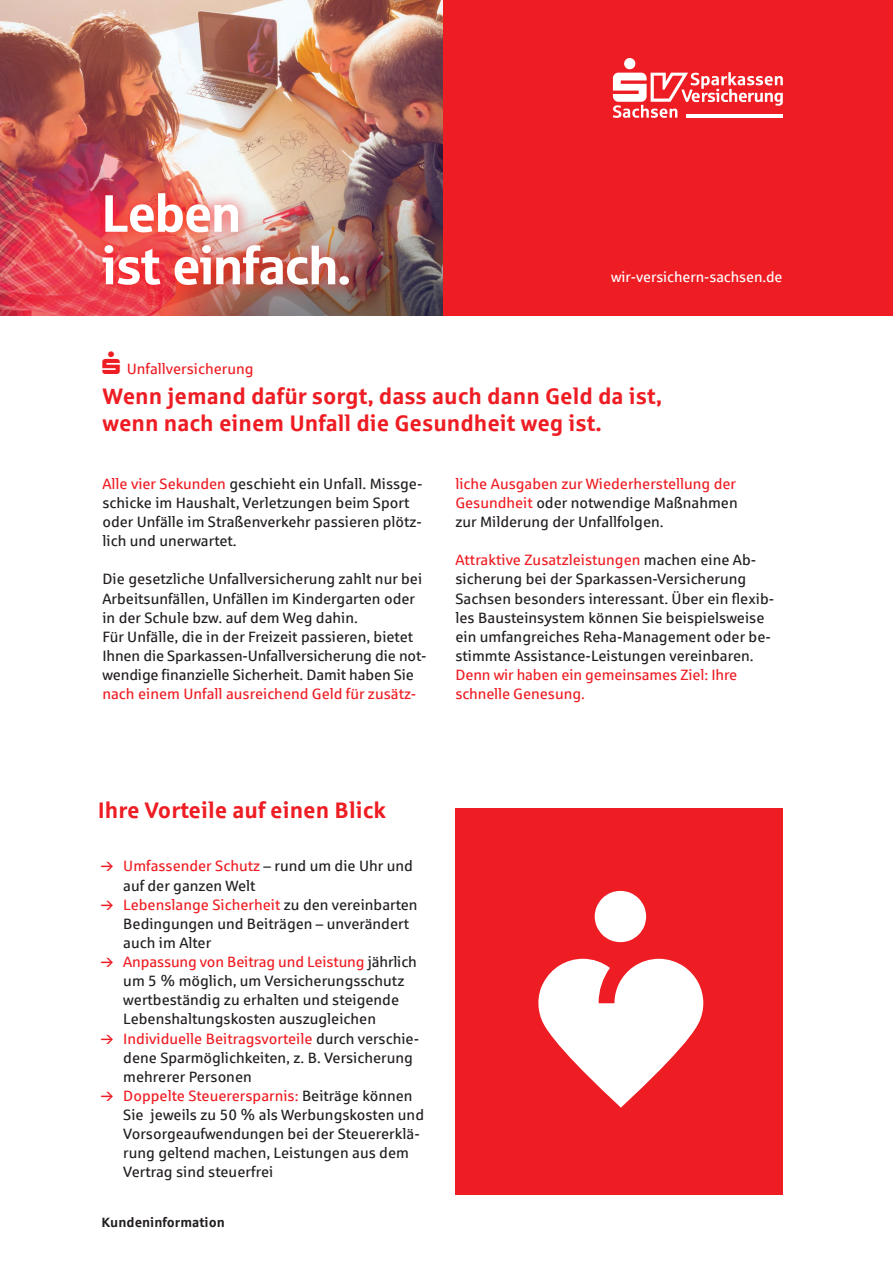
<style>
.page{position:relative;width:893px;height:1263px;background:#fff}
.page>*{position:absolute;margin:0;border:0;box-sizing:border-box;transform-origin:0 0}
.t1{font:52.5px/52.5px "Sparkasse Head";color:#fff}
.t2{font:700 22.5px/27px "Sparkasse Rg";color:#ee1d23}
.t3{font:15px/19px "Sparkasse Rg";color:#231f20}
.t4{font:15px/19.2px "Sparkasse Rg";color:#ee1d23}
.t5{font:14.7px "Sparkasse Rg";letter-spacing:-.005em;color:#fff}
.t6{font:700 13.5px "Sparkasse Rg";color:#231f20}
.s1{color:#ee1d23}
</style>
<div class="page">
<div style="left:455px;top:808px;width:328px;height:387px;background:#ee1d23"></div>
<div style="left:31px;top:0;width:862px;height:316px;background:#ee1d23"></div>
<svg style="left:613px;top:58px;width:170px;height:60px"></svg>
<img style="left:0;top:0;width:443px;height:316px">
<div style="left:89px;top:180px;width:273px;height:119px;background:#f00;opacity:.75"></div>
<svg style="left:538px;top:959px;width:165px;height:149px"></svg>
<svg style="left:595px;top:891px;width:51px;height:51px"></svg>
<h1 class="t1" style="left:102px;top:185px;width:250px">Leben<br>ist einfach.</h1>
<p class="t5" style="left:611px;top:268px;width:173px">wir-versichern-sachsen.de</p>
<p class="t4" style="left:127px;top:358px;width:128px">Unfallversicherung</p>
<h2 class="t2" style="left:102px;top:381px;width:561px">Wenn jemand dafür sorgt, dass auch dann Geld da ist, wenn nach einem Unfall die Gesundheit weg ist.</h2>
<p class="t3" style="left:102px;top:474px;width:321px"><span class="s1">Alle vier Sekunden</span> geschieht ein Unfall. Missge&shy;schicke im Haushalt, Verletzungen beim Sport oder Unfälle im Straßenverkehr passieren plötz&shy;lich und unerwartet.</p>
<p class="t3" style="left:102px;top:569px;width:326px">Die gesetzliche Unfallversicherung zahlt nur bei Arbeitsunfällen, Unfällen im Kindergarten oder in der Schule bzw. auf dem Weg dahin.<br>Für Unfälle, die in der Freizeit passieren, bietet Ihnen die Sparkassen-Unfallversicherung die not&shy;wendige finanzielle Sicherheit. Damit haben Sie</p>
<p class="t4" style="left:102px;top:684px;width:315px">nach einem Unfall ausreichend Geld für zusätz-</p>
<p class="t3" style="left:455px;top:474px;width:284px;text-align:justify"><span class="s1">liche Ausgaben zur Wiederherstellung der Gesundheit</span> oder notwendige Maßnahmen zur Milderung der Unfallfolgen.</p>
<p class="t3" style="left:455px;top:550px;width:320px"><span class="s1">Attraktive Zusatzleistungen</span> machen eine Ab&shy;sicherung bei der Sparkassen-Versicherung Sachsen besonders interessant. Über ein flexib&shy;les Bausteinsystem können Sie beispielsweise ein umfangreiches Reha-Management oder be&shy;stimmte Assistance-Leistungen vereinbaren.</p>
<p class="t4" style="left:455px;top:665px;width:283px">Denn wir haben ein gemeinsames Ziel: Ihre schnelle Genesung.</p>
<h2 class="t2" style="left:98px;top:796px;width:290px">Ihre Vorteile auf einen Blick</h2>
<p class="t3" style="left:123px;top:856px;width:302px"><span class="s1">Umfassender Schutz</span> – rund um die Uhr und auf der ganzen Welt<br><span class="s1">Lebenslange Sicherheit</span> zu den vereinbarten Bedingungen und Beiträgen – unverändert auch im Alter<br><span class="s1">Anpassung von Beitrag und Leistung</span> jährlich um 5 % möglich, um Versicherungsschutz wertbeständig zu erhalten und steigende Lebenshaltungskosten auszugleichen <span class="s1">Individuelle Beitragsvorteile</span> durch verschie&shy;dene Sparmöglichkeiten, z. B. Versicherung mehrerer Personen<br><span class="s1">Doppelte Steuerersparnis:</span> Beiträge können Sie jeweils zu 50 % als Werbungskosten und Vorsorgeaufwendungen bei der Steuererklä&shy;rung geltend machen, Leistungen aus dem Vertrag sind steuerfrei</p>
<p class="t6" style="left:101px;top:1214px;width:125px">Kundeninformation</p>
</div>
